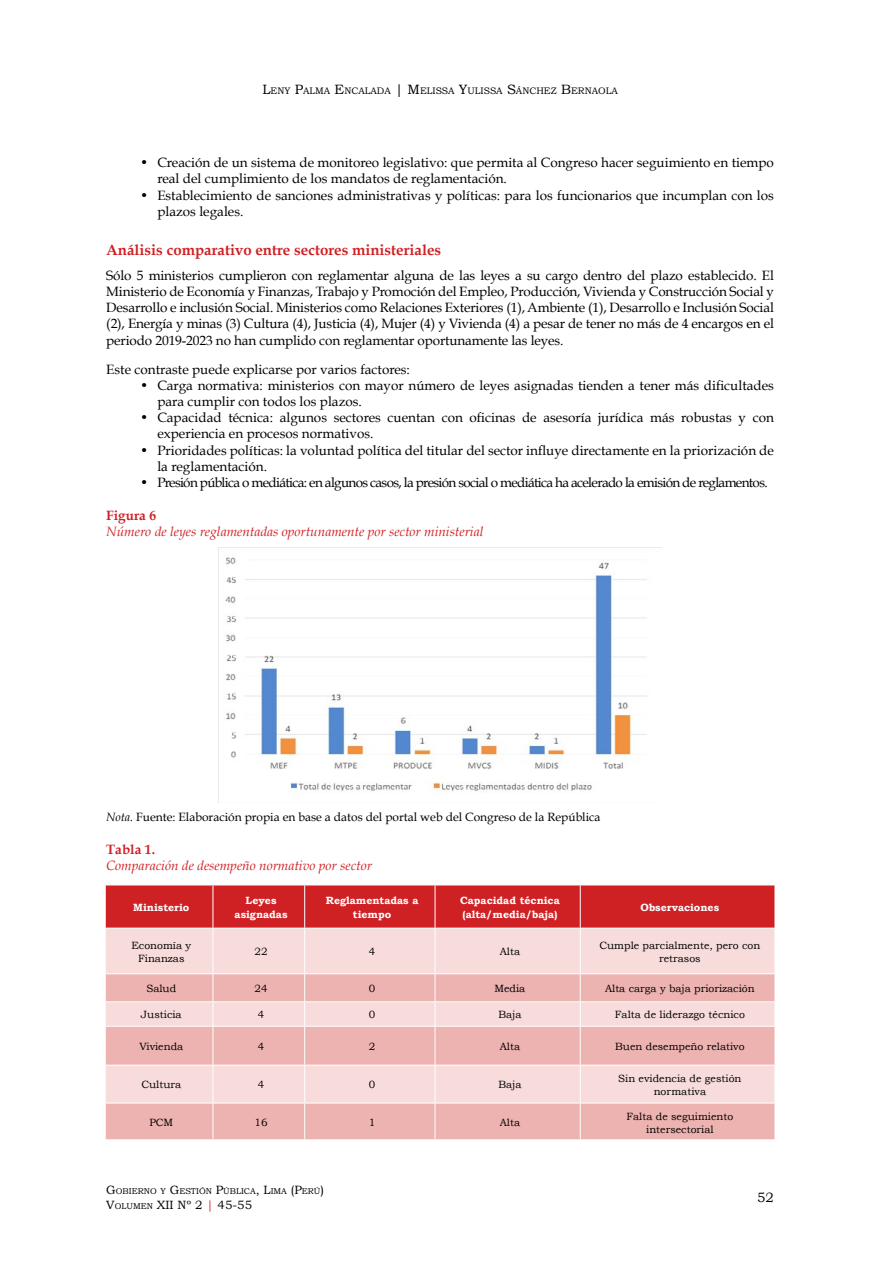
<style>
.page{position:relative;width:893px;height:1263px;background:#fff}
.page>*{position:absolute;margin:0;border:0;box-sizing:border-box;transform-origin:0 0}
.SUBTÍTULO_-_2{font:700 15px "Book Antiqua";color:#cf2024}
.TEXTO{font:13.5px/16.2px "Book Antiqua";color:#000}
.TEXTO-2{font:13.5px "Book Antiqua";letter-spacing:-.05em;color:#000}
.DESCRIPCION_TABLA_FI{font:italic 13.5px "Book Antiqua";color:#cf2024}
.TÍTULO_TABLA_FIGURA{font:700 13.5px "Book Antiqua";color:#cf2024}
.t1{font:13.5px "Bookman Old Style";color:#000}
.FUENTE{font:12px "Book Antiqua";color:#000}
.t2{font:12px "Bookman Old Style";color:#000}
.TEXTO_TABLA{font:10.5px/13.5px "Bookman Old Style";color:#000;text-align:center}
.TEXTO_TABLA-2{font:700 10.5px/13.5px "Bookman Old Style";color:#fff;text-align:center}
.t3{font:9.45px "Bookman Old Style";color:#000}
.t4{font:8.4px "Bookman Old Style";color:#000}
.s1{font-size:13.5px}
.s2{font-style:italic}
.s3{font-size:12px}
.s4{font-size:8.4px}
.s5{color:#cf2d1c}
</style>
<div class="page">
<div style="left:106px;top:885px;width:669px;height:43px;background:#cf2024"></div>
<div style="left:106px;top:929px;width:669px;height:44px;background:#f7dcdb"></div>
<svg style="left:106px;top:974px;width:669px;height:165px;fill:#edb3b1"></svg>
<hr style="left:213px;top:885px;width:1px;height:43px;background:#fff">
<hr style="left:304px;top:885px;width:1px;height:43px;background:#fff">
<hr style="left:435px;top:885px;width:1px;height:43px;background:#fff">
<hr style="left:580px;top:885px;width:1px;height:43px;background:#fff">
<hr style="left:213px;top:928px;width:1px;height:45px;background:#fff">
<hr style="left:304px;top:928px;width:1px;height:45px;background:#fff">
<hr style="left:435px;top:928px;width:1px;height:45px;background:#fff">
<hr style="left:580px;top:928px;width:1px;height:45px;background:#fff">
<hr style="left:105px;top:1001px;width:108px;height:1px;background:#fff">
<svg style="left:105px;top:974px;width:1px;height:28px"></svg>
<hr style="left:213px;top:1001px;width:92px;height:1px;background:#fff">
<svg style="left:213px;top:974px;width:1px;height:52px"></svg>
<hr style="left:305px;top:1001px;width:130px;height:1px;background:#fff">
<svg style="left:304px;top:974px;width:1px;height:52px"></svg>
<hr style="left:435px;top:1001px;width:145px;height:1px;background:#fff">
<svg style="left:435px;top:974px;width:1px;height:52px"></svg>
<hr style="left:580px;top:1001px;width:195px;height:1px;background:#fff">
<svg style="left:580px;top:974px;width:1px;height:52px"></svg>
<hr style="left:105px;top:1026px;width:108px;height:1px;background:#fff">
<hr style="left:213px;top:1026px;width:92px;height:1px;background:#fff">
<hr style="left:213px;top:1026px;width:1px;height:39px;background:#fff">
<hr style="left:305px;top:1026px;width:130px;height:1px;background:#fff">
<hr style="left:304px;top:1026px;width:1px;height:39px;background:#fff">
<hr style="left:435px;top:1026px;width:145px;height:1px;background:#fff">
<hr style="left:435px;top:1026px;width:1px;height:39px;background:#fff">
<hr style="left:580px;top:1026px;width:195px;height:1px;background:#fff">
<hr style="left:580px;top:1026px;width:1px;height:39px;background:#fff">
<hr style="left:105px;top:1065px;width:108px;height:1px;background:#fff">
<hr style="left:213px;top:1065px;width:92px;height:1px;background:#fff">
<hr style="left:213px;top:1065px;width:1px;height:38px;background:#fff">
<hr style="left:305px;top:1065px;width:130px;height:1px;background:#fff">
<hr style="left:304px;top:1065px;width:1px;height:38px;background:#fff">
<hr style="left:435px;top:1065px;width:145px;height:1px;background:#fff">
<hr style="left:435px;top:1065px;width:1px;height:38px;background:#fff">
<hr style="left:580px;top:1065px;width:195px;height:1px;background:#fff">
<hr style="left:580px;top:1065px;width:1px;height:38px;background:#fff">
<hr style="left:105px;top:1103px;width:108px;height:1px;background:#fff">
<hr style="left:213px;top:1103px;width:92px;height:1px;background:#fff">
<hr style="left:213px;top:1103px;width:1px;height:36px;background:#fff">
<hr style="left:305px;top:1103px;width:130px;height:1px;background:#fff">
<hr style="left:304px;top:1103px;width:1px;height:36px;background:#fff">
<hr style="left:435px;top:1103px;width:145px;height:1px;background:#fff">
<hr style="left:435px;top:1103px;width:1px;height:36px;background:#fff">
<hr style="left:580px;top:1103px;width:195px;height:1px;background:#fff">
<hr style="left:580px;top:1103px;width:1px;height:36px;background:#fff">
<img style="left:225px;top:557px;width:422px;height:234px">
<p class="t3" style="left:262px;top:86px;width:357px"><span class="s1">L</span>ENY <span class="s1">P</span>ALMA <span class="s1">E</span>NCALADA <span class="s1">| M</span>ELISSA <span class="s1">Y</span>ULISSA <span class="s1">S</span>ÁNCHEZ <span class="s1">B</span>ERNAOLA</p>
<p class="TEXTO" style="left:157px;top:154px;width:618px;text-indent:-17px">• Creación de un sistema de monitoreo legislativo: que permita al Congreso hacer seguimiento en tiempo real del cumplimiento de los mandatos de reglamentación.</p>
<p class="TEXTO" style="left:157px;top:187px;width:618px;text-indent:-17px">• Establecimiento de sanciones administrativas y políticas: para los funcionarios que incumplan con los plazos legales.</p>
<p class="SUBTÍTULO_-_2" style="left:106px;top:241px;width:336px">Análisis comparativo entre sectores ministeriales</p>
<p class="TEXTO" style="left:106px;top:267px;width:669px;text-align:justify">Sólo 5 ministerios cumplieron con reglamentar alguna de las leyes a su cargo dentro del plazo establecido. El Ministerio de Economía y Finanzas, Trabajo y Promoción del Empleo, Producción, Vivienda y Construcción Social y Desarrollo e inclusión Social. Ministerios como Relaciones Exteriores (1), Ambiente (1), Desarrollo e Inclusión Social (2), Energía y minas (3) Cultura (4), Justicia (4), Mujer (4) y Vivienda (4) a pesar de tener no más de 4 encargos en el periodo 2019-2023 no han cumplido con reglamentar oportunamente las leyes.</p>
<p class="TEXTO" style="left:106px;top:361px;width:305px">Este contraste puede explicarse por varios factores:</p>
<p class="TEXTO" style="left:157px;top:377px;width:618px;text-indent:-17px">• Carga normativa: ministerios con mayor número de leyes asignadas tienden a tener más dificultades para cumplir con todos los plazos.</p>
<p class="TEXTO" style="left:157px;top:409px;width:618px;text-indent:-17px">• Capacidad técnica: algunos sectores cuentan con oficinas de asesoría jurídica más robustas y con experiencia en procesos normativos.</p>
<p class="TEXTO" style="left:157px;top:442px;width:618px;text-indent:-17px">• Prioridades políticas: la voluntad política del titular del sector influye directamente en la priorización de la reglamentación.</p>
<p class="TEXTO-2" style="left:140px;top:474px;width:629px">• Presión pública o mediática: en algunos casos, la presión social o mediática ha acelerado la emisión de reglamentos.</p>
<p class="TÍTULO_TABLA_FIGURA" style="left:106px;top:508px;width:51px">Figura 6</p>
<p class="DESCRIPCION_TABLA_FI" style="left:106px;top:524px;width:379px">Número de leyes reglamentadas oportunamente por sector ministerial</p>
<p class="FUENTE" style="left:106px;top:809px;width:496px"><span class="s2">Nota.</span> Fuente: Elaboración propia en base a datos del portal web del Congreso de la República</p>
<p class="TÍTULO_TABLA_FIGURA" style="left:106px;top:841px;width:50px">Tabla 1.</p>
<p class="DESCRIPCION_TABLA_FI" style="left:106px;top:858px;width:267px">Comparación de desempeño normativo por sector</p>
<p class="TEXTO_TABLA-2" style="left:133px;top:900px;width:58px">Ministerio</p>
<p class="TEXTO_TABLA-2" style="left:235px;top:894px;width:54px">Leyes asignadas</p>
<p class="TEXTO_TABLA-2" style="left:326px;top:894px;width:94px">Reglamentadas a tiempo</p>
<p class="TEXTO_TABLA-2" style="left:460px;top:894px;width:101px;text-align:left">Capacidad técnica (alta/media/baja)</p>
<p class="TEXTO_TABLA-2" style="left:641px;top:900px;width:80px">Observaciones</p>
<p class="TEXTO_TABLA" style="left:131px;top:938px;width:61px">Economía y<br>Finanzas</p>
<p class="TEXTO_TABLA" style="left:255px;top:945px;width:15px">22</p>
<p class="TEXTO_TABLA" style="left:369px;top:945px;width:8px">4</p>
<p class="TEXTO_TABLA" style="left:500px;top:945px;width:22px">Alta</p>
<p class="TEXTO_TABLA" style="left:599px;top:938px;width:163px">Cumple parcialmente, pero con retrasos</p>
<p class="TEXTO_TABLA" style="left:146px;top:982px;width:31px">Salud</p>
<p class="TEXTO_TABLA" style="left:255px;top:982px;width:15px">24</p>
<p class="TEXTO_TABLA" style="left:369px;top:982px;width:8px">0</p>
<p class="TEXTO_TABLA" style="left:494px;top:982px;width:32px">Media</p>
<p class="TEXTO_TABLA" style="left:605px;top:982px;width:151px">Alta carga y baja priorización</p>
<p class="TEXTO_TABLA" style="left:141px;top:1008px;width:42px">Justicia</p>
<p class="TEXTO_TABLA" style="left:258px;top:1008px;width:8px">4</p>
<p class="TEXTO_TABLA" style="left:369px;top:1008px;width:8px">0</p>
<p class="TEXTO_TABLA" style="left:498px;top:1008px;width:25px">Baja</p>
<p class="TEXTO_TABLA" style="left:615px;top:1008px;width:131px">Falta de liderazgo técnico</p>
<p class="TEXTO_TABLA" style="left:139px;top:1040px;width:45px">Vivienda</p>
<p class="TEXTO_TABLA" style="left:258px;top:1040px;width:8px">4</p>
<p class="TEXTO_TABLA" style="left:369px;top:1040px;width:8px">2</p>
<p class="TEXTO_TABLA" style="left:500px;top:1040px;width:22px">Alta</p>
<p class="TEXTO_TABLA" style="left:615px;top:1040px;width:131px">Buen desempeño relativo</p>
<p class="TEXTO_TABLA" style="left:141px;top:1078px;width:41px">Cultura</p>
<p class="TEXTO_TABLA" style="left:258px;top:1078px;width:8px">4</p>
<p class="TEXTO_TABLA" style="left:369px;top:1078px;width:8px">0</p>
<p class="TEXTO_TABLA" style="left:498px;top:1078px;width:25px">Baja</p>
<p class="TEXTO_TABLA" style="left:618px;top:1071px;width:125px">Sin evidencia de gestión normativa</p>
<p class="TEXTO_TABLA" style="left:149px;top:1116px;width:25px">PCM</p>
<p class="TEXTO_TABLA" style="left:255px;top:1116px;width:15px">16</p>
<p class="TEXTO_TABLA" style="left:369px;top:1116px;width:8px">1</p>
<p class="TEXTO_TABLA" style="left:500px;top:1116px;width:22px">Alta</p>
<p class="TEXTO_TABLA" style="left:626px;top:1109px;width:108px">Falta de seguimiento intersectorial</p>
<p class="t4" style="left:106px;top:1186px;width:219px"><span class="s3">G</span>OBIERNO Y <span class="s3">G</span>ESTIÓN <span class="s3">P</span>ÚBLICA<span class="s3">, L</span>IMA <span class="s3">(P</span>ERÚ<span class="s3">)</span></p>
<p class="t2" style="left:106px;top:1198px;width:147px">V<span class="s4">OLUMEN</span> XII Nº 2 <span class="s5">|</span> 45-55</p>
<p class="t1" style="left:757px;top:1189px;width:18px">52</p>
</div>
